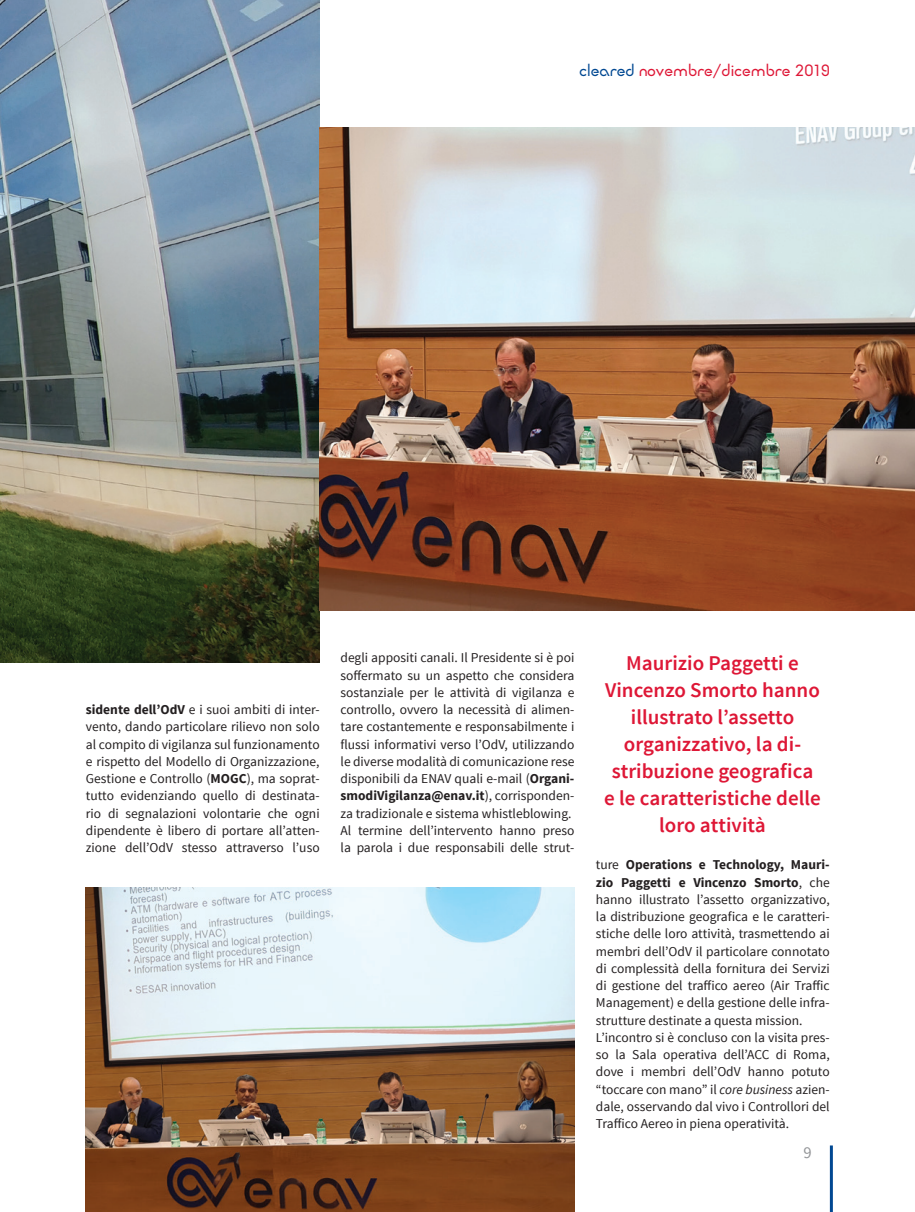
<style>
.page{position:relative;width:915px;height:1212px;background:#fff}
.page>*{position:absolute;margin:0;border:0;box-sizing:border-box;transform-origin:0 0}
.t1{font:600 21px/27px "Source Sans Pro";color:#de1736;text-align:center}
.t2{font:16.5px "Source Sans Pro";color:#939598}
.t3{font:15px "Enav";color:#de1736}
.t4{font:13.5px/17.2px "Source Sans Pro";color:#231f20;text-align:justify}
.s1{color:#014892}
.s2{font-weight:700}
.s3{font-style:italic}
</style>
<div class="page">
<img style="left:0;top:0;width:319px;height:662px">
<img style="left:319px;top:128px;width:595px;height:483px">
<img style="left:86px;top:888px;width:488px;height:324px">
<hr style="left:829px;top:1145px;width:3px;height:67px;background:#014892">
<p class="t3" style="left:579px;top:60px;width:252px"><span class="s1">cleared</span> novembre/dicembre 2019</p>
<p class="t4" style="left:86px;top:701px;width:235px"><span class="s2">sidente dell’OdV</span> e i suoi ambiti di inter&shy;vento, dando particolare rilievo non solo al compito di vigilanza sul funzionamento e rispetto del Modello di Organizzazione, Gestione e Controllo (<span class="s2">MOGC</span>), ma soprat&shy;tutto evidenziando quello di destinata&shy;rio di segnalazioni volontarie che ogni dipendente è libero di portare all’atten&shy;zione dell’OdV stesso attraverso l’uso</p>
<p class="t4" style="left:340px;top:649px;width:235px">degli appositi canali. Il Presidente si è poi soffermato su un aspetto che considera sostanziale per le attività di vigilanza e controllo, ovvero la necessità di alimen&shy;tare costantemente e responsabilmente i flussi informativi verso l’OdV, utilizzando le diverse modalità di comunicazione rese disponibili da ENAV quali e-mail (<span class="s2">Organi&shy;smodiVigilanza@enav.it</span>), corrisponden&shy;za tradizionale e sistema whistleblowing.</p>
<p class="t4" style="left:340px;top:822px;width:235px">Al termine dell’intervento hanno preso la parola i due responsabili delle strut-</p>
<p class="t1" style="left:604px;top:650px;width:218px">Maurizio Paggetti e<br>Vincenzo Smorto hanno illustrato l’assetto organizzativo, la di&shy;stribuzione geografica e le caratteristiche delle loro attività</p>
<p class="t4" style="left:595px;top:856px;width:235px">ture <span class="s2">Operations e Technology, Mauri&shy;zio Paggetti e Vincenzo Smorto</span>, che hanno illustrato l’assetto organizzativo, la distribuzione geografica e le caratteri&shy;stiche delle loro attività, trasmettendo ai membri dell’OdV il particolare connotato di complessità della fornitura dei Servizi di gestione del traffico aereo (Air Traffic Management) e della gestione delle infra&shy;strutture destinate a questa mission.</p>
<p class="t4" style="left:595px;top:1029px;width:235px">L’incontro si è concluso con la visita pres&shy;so la Sala operativa dell’ACC di Roma, dove i membri dell’OdV hanno potuto “toccare con mano” il <span class="s3">core business</span> azien&shy;dale, osservando dal vivo i Controllori del Traffico Aereo in piena operatività.</p>
<p class="t2" style="left:803px;top:1142px;width:10px">9</p>
</div>
